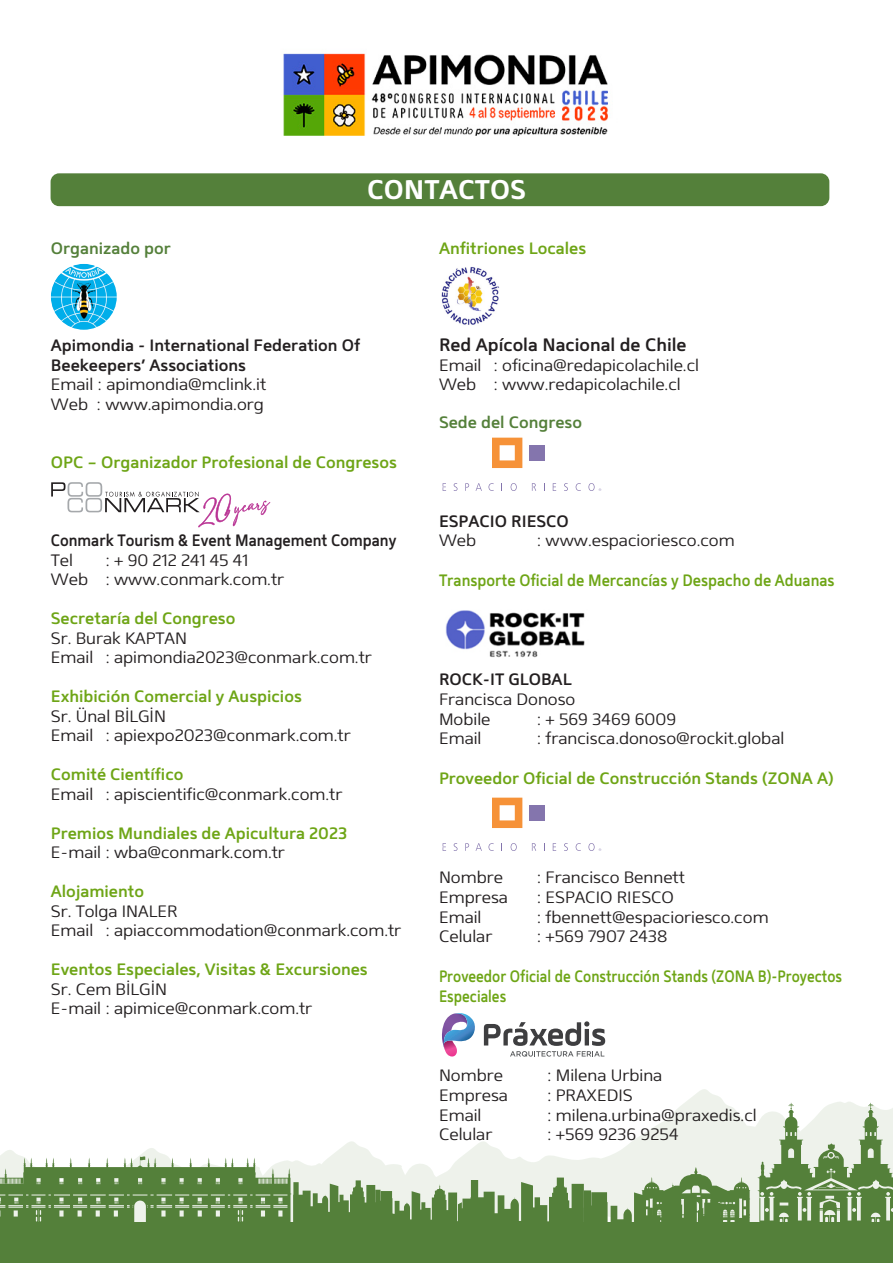
<style>
.page{position:relative;width:893px;height:1263px;background:#fff}
.page>*{position:absolute;margin:0;border:0;box-sizing:border-box;transform-origin:0 0}
.t1{font:700 27px "Mentone";color:#fff}
.t2{font:600 18px "Mentone";color:#231f20}
.t3{font:300 16.5px/19.5px "Mentone";color:#231f20}
.t4{font:600 16.5px "Mentone";color:#6ea516}
.t5{font:600 16.5px/19.5px "Mentone";color:#231f20}
.t6{font:600 16.5px/19.8px "Mentone";color:#6ea516;scale:.84 1}
.t7{font:600 16.5px "Mentone";color:#6ea516;scale:.9 1}
.t8{font:600 16.5px "Mentone";color:#231f20;scale:.9 1}
.t9{font:600 16.5px "Mentone";color:#54803a}
</style>
<div class="page">
<div style="left:51px;top:173px;width:778px;height:33px;background:#54803a;border-radius:9px"></div>
<svg style="left:0;top:1089px;width:871px;height:133px"></svg>
<svg style="left:757px;top:1103px;width:136px;height:119px;background:#a7be9a"></svg>
<svg style="left:0;top:1156px;width:750px;height:66px;background:#9cb58d"></svg>
<div style="left:0;top:1222px;width:893px;height:41px;background:#54803a"></div>
<img style="left:51px;top:264px;width:66px;height:66px;border-radius:33px">
<svg style="left:51px;top:482px;width:219px;height:46px"></svg>
<img style="left:441px;top:267px;width:59px;height:58px">
<div style="left:529px;top:445px;width:16px;height:15px;background:#8475ad"></div>
<svg style="left:454px;top:483px;width:3px;height:8px"></svg>
<svg style="left:465px;top:483px;width:4px;height:8px"></svg>
<svg style="left:476px;top:483px;width:6px;height:8px"></svg>
<svg style="left:488px;top:483px;width:6px;height:8px"></svg>
<svg style="left:511px;top:483px;width:6px;height:8px"></svg>
<svg style="left:443px;top:483px;width:3px;height:8px"></svg>
<svg style="left:553px;top:483px;width:3px;height:8px"></svg>
<svg style="left:564px;top:483px;width:4px;height:8px"></svg>
<svg style="left:576px;top:483px;width:5px;height:8px"></svg>
<svg style="left:588px;top:483px;width:13px;height:8px"></svg>
<svg style="left:532px;top:483px;width:4px;height:8px"></svg>
<svg style="left:492px;top:438px;width:30px;height:30px"></svg>
<div style="left:529px;top:805px;width:16px;height:15px;background:#8475ad"></div>
<svg style="left:454px;top:843px;width:3px;height:8px"></svg>
<svg style="left:465px;top:843px;width:4px;height:8px"></svg>
<svg style="left:476px;top:843px;width:6px;height:8px"></svg>
<svg style="left:488px;top:843px;width:6px;height:8px"></svg>
<svg style="left:511px;top:843px;width:6px;height:8px"></svg>
<svg style="left:443px;top:843px;width:3px;height:8px"></svg>
<svg style="left:553px;top:843px;width:3px;height:8px"></svg>
<svg style="left:564px;top:843px;width:4px;height:8px"></svg>
<svg style="left:576px;top:843px;width:5px;height:8px"></svg>
<svg style="left:588px;top:843px;width:13px;height:8px"></svg>
<svg style="left:532px;top:843px;width:4px;height:8px"></svg>
<svg style="left:492px;top:798px;width:30px;height:30px"></svg>
<svg style="left:484px;top:1021px;width:121px;height:36px"></svg>
<svg style="left:442px;top:1013px;width:33px;height:43px"></svg>
<img style="left:445px;top:610px;width:140px;height:48px">
<img style="left:283px;top:53px;width:325px;height:83px">
<p class="t9" style="left:51px;top:238px;width:121px">Organizado por</p>
<h1 class="t1" style="left:367px;top:172px;width:160px">CONTACTOS</h1>
<p class="t4" style="left:439px;top:238px;width:149px">Anfitriones Locales</p>
<p class="t5" style="left:51px;top:336px;width:311px">Apimondia - International Federation Of<br>Beekeepers’ Associations</p>
<p class="t3" style="left:51px;top:375px;width:217px">Email : apimondia@mclink.it<br>Web : www.apimondia.org</p>
<p class="t2" style="left:439px;top:334px;width:249px">Red Apícola Nacional de Chile</p>
<p class="t3" style="left:439px;top:355px;width:262px">Email : oficina@redapicolachile.cl<br>Web : www.redapicolachile.cl</p>
<p class="t9" style="left:439px;top:411px;width:145px">Sede del Congreso</p>
<p class="t4" style="left:51px;top:452px;width:348px">OPC – Organizador Profesional de Congresos</p>
<p class="t8" style="left:51px;top:530px;width:385px">Conmark Tourism &amp; Event Management Company</p>
<p class="t3" style="left:51px;top:550px;width:24px">Tel</p>
<p class="t3" style="left:51px;top:550px;width:235px;text-indent:54px">: + 90 212 241 45 41<br>Web : www.conmark.com.tr</p>
<p class="t4" style="left:51px;top:608px;width:186px">Secretaría del Congreso</p>
<p class="t3" style="left:51px;top:628px;width:322px">Sr. Burak KAPTAN<br>Email : apimondia2023@conmark.com.tr</p>
<p class="t4" style="left:51px;top:686px;width:252px">Exhibición Comercial y Auspicios</p>
<p class="t3" style="left:51px;top:706px;width:301px">Sr. Ünal BİLGİN<br>Email : apiexpo2023@conmark.com.tr</p>
<p class="t4" style="left:51px;top:764px;width:134px">Comité Científico</p>
<p class="t3" style="left:51px;top:784px;width:293px">Email : apiscientific@conmark.com.tr</p>
<p class="t4" style="left:51px;top:823px;width:298px">Premios Mundiales de Apicultura 2023</p>
<p class="t3" style="left:51px;top:843px;width:236px">E-mail : wba@conmark.com.tr</p>
<p class="t4" style="left:51px;top:881px;width:95px">Alojamiento</p>
<p class="t3" style="left:51px;top:901px;width:352px">Sr. Tolga INALER<br>Email : apiaccommodation@conmark.com.tr</p>
<p class="t4" style="left:51px;top:959px;width:318px">Eventos Especiales, Visitas &amp; Excursiones</p>
<p class="t3" style="left:51px;top:979px;width:263px">Sr. Cem BİLGİN<br>E-mail : apimice@conmark.com.tr</p>
<p class="t5" style="left:439px;top:511px;width:131px">ESPACIO RIESCO</p>
<p class="t3" style="left:439px;top:531px;width:39px">Web</p>
<p class="t3" style="left:537px;top:531px;width:199px">: www.espacioriesco.com</p>
<p class="t7" style="left:439px;top:570px;width:441px">Transporte Oficial de Mercancías y Despacho de Aduanas</p>
<p class="t5" style="left:439px;top:669px;width:134px">ROCK-IT GLOBAL</p>
<p class="t3" style="left:439px;top:689px;width:138px">Francisca Donoso<br>Mobile</p>
<p class="t3" style="left:537px;top:709px;width:141px">: + 569 3469 6009</p>
<p class="t3" style="left:439px;top:729px;width:44px">Email</p>
<p class="t3" style="left:537px;top:729px;width:249px">: francisca.donoso@rockit.global</p>
<p class="t4" style="left:439px;top:768px;width:396px">Proveedor Oficial de Construcción Stands (ZONA A)</p>
<p class="t3" style="left:439px;top:867px;width:66px">Nombre</p>
<p class="t3" style="left:537px;top:867px;width:150px">: Francisco Bennett</p>
<p class="t3" style="left:439px;top:887px;width:71px">Empresa</p>
<p class="t3" style="left:537px;top:887px;width:139px">: ESPACIO RIESCO</p>
<p class="t3" style="left:439px;top:907px;width:44px">Email</p>
<p class="t3" style="left:537px;top:907px;width:233px">: fbennett@espacioriesco.com</p>
<p class="t3" style="left:439px;top:927px;width:55px">Celular</p>
<p class="t3" style="left:537px;top:927px;width:132px">: +569 7907 2438</p>
<p class="t6" style="left:439px;top:966px;width:481px">Proveedor Oficial de Construcción Stands (ZONA B)-Proyectos<br>Especiales</p>
<p class="t3" style="left:439px;top:1065px;width:66px">Nombre</p>
<p class="t3" style="left:547px;top:1065px;width:117px">: Milena Urbina</p>
<p class="t3" style="left:439px;top:1085px;width:71px">Empresa</p>
<p class="t3" style="left:547px;top:1085px;width:87px">: PRAXEDIS</p>
<p class="t3" style="left:439px;top:1105px;width:44px">Email</p>
<p class="t3" style="left:547px;top:1105px;width:211px">: milena.urbina@praxedis.cl</p>
<p class="t3" style="left:439px;top:1125px;width:55px">Celular</p>
<p class="t3" style="left:547px;top:1125px;width:133px">: +569 9236 9254</p>
</div>
